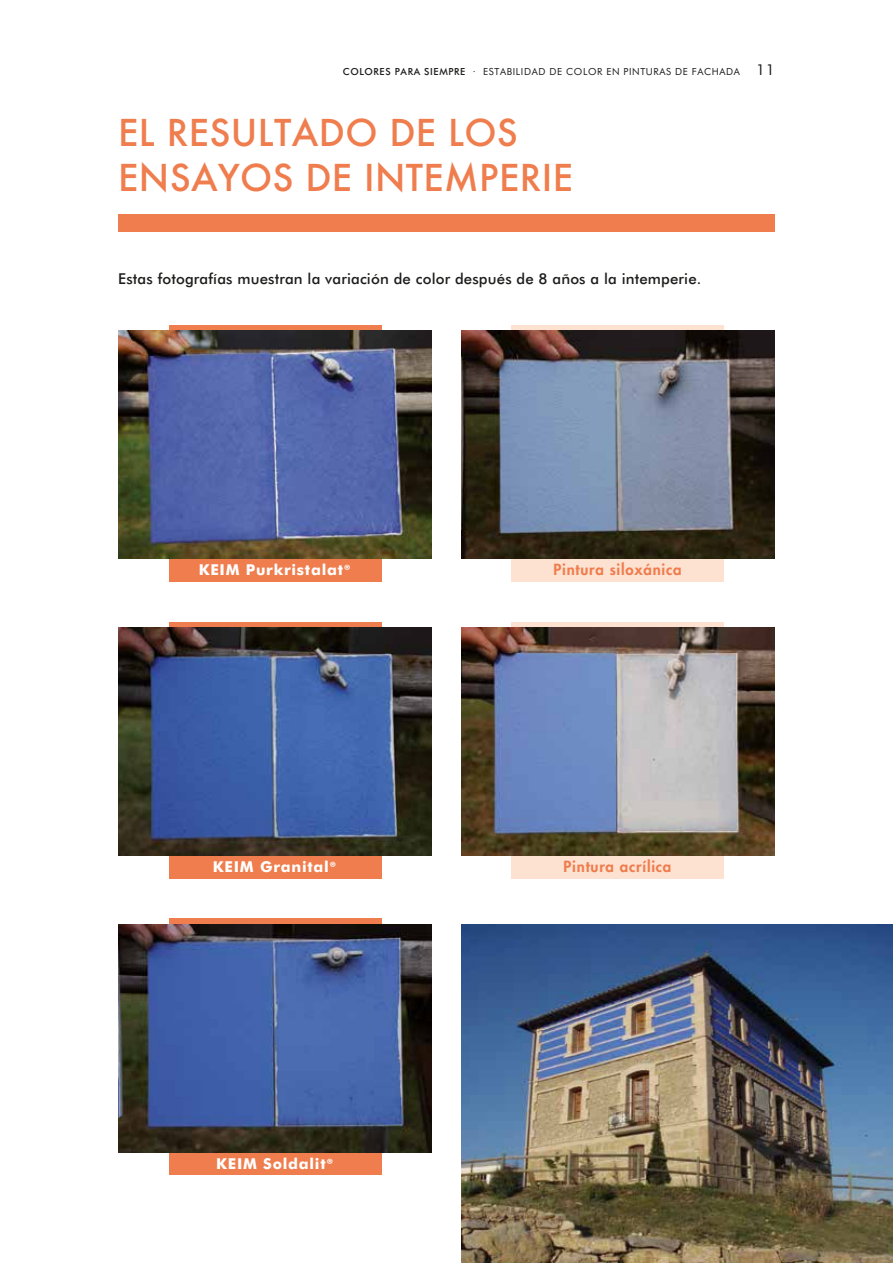
<style>
.page{position:relative;width:893px;height:1263px;background:#fff}
.page>*{position:absolute;margin:0;border:0;box-sizing:border-box;transform-origin:0 0}
.t1{font:500 36px/45px "Futura";letter-spacing:.01em;color:#ef7d4d}
.t2{font:500 15px "Futura BT";letter-spacing:.01em;color:#1d1d1b}
.t3{font:700 15px "Futura BT";letter-spacing:.05em;color:#fff}
.t4{font:800 15px "Futura";letter-spacing:.05em;color:#ef7d4d}
.t5{font:9.75px "Futura BT";letter-spacing:.06em;color:#1d1d1b}
.s1{font-weight:500}
.s2{font-size:15px}
.s3{font-family:"Myriad Pro"}
</style>
<div class="page">
<div style="left:169px;top:325px;width:212px;height:256px;background:#ef7d4d"></div>
<div style="left:512px;top:325px;width:212px;height:256px;background:#fde2d2"></div>
<div style="left:169px;top:622px;width:212px;height:256px;background:#ef7d4d"></div>
<div style="left:512px;top:622px;width:212px;height:256px;background:#fde2d2"></div>
<div style="left:169px;top:919px;width:212px;height:256px;background:#ef7d4d"></div>
<img style="left:118px;top:331px;width:314px;height:227px">
<img style="left:461px;top:331px;width:314px;height:227px">
<img style="left:461px;top:628px;width:314px;height:227px">
<img style="left:118px;top:628px;width:314px;height:227px">
<img style="left:118px;top:925px;width:314px;height:227px">
<div style="left:118px;top:214px;width:657px;height:17px;background:#ef7d4d"></div>
<img style="left:462px;top:925px;width:431px;height:338px">
<p class="t5" style="left:343px;top:66px;width:433px"><span class="s1">COLORES PARA SIEMPRE</span> · ESTABILIDAD DE COLOR EN PINTURAS DE FACHADA <span class="s2">11</span></p>
<h1 class="t1" style="left:118px;top:110px;width:456px">EL RESULTADO DE LOS<br>ENSAYOS DE INTEMPERIE</h1>
<p class="t2" style="left:118px;top:269px;width:585px">Estas fotografías muestran la variación de color después de 8 años a la intemperie.</p>
<p class="t3" style="left:199px;top:560px;width:153px">KEIM Purkristalat<span class="s3">®</span></p>
<p class="t3" style="left:213px;top:857px;width:125px">KEIM Granital<span class="s3">®</span></p>
<p class="t3" style="left:216px;top:1154px;width:119px">KEIM Soldalit<span class="s3">®</span></p>
<p class="t4" style="left:553px;top:560px;width:130px">Pintura siloxánica</p>
<p class="t4" style="left:564px;top:857px;width:109px">Pintura acrílica</p>
</div>
